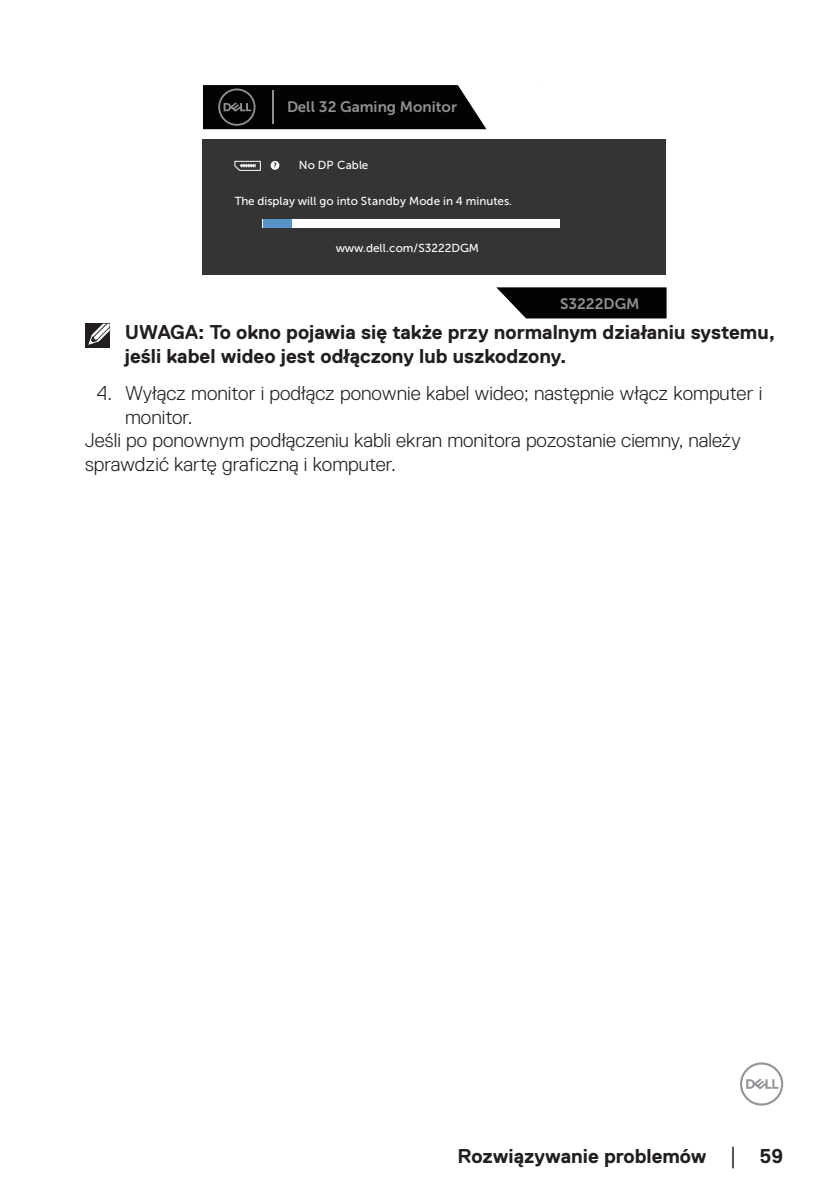
<style>
.page{position:relative;width:840px;height:1191px;background:#fff}
.page>*{position:absolute;margin:0;border:0;box-sizing:border-box;transform-origin:0 0}
.text{font:300 20px/24px "Dell Replica";color:#231f20}
.text-2{font:700 20px/24px "Dell Replica";color:#231f20}
.t1{font:15.2px "Museo Sans For Dell 700";color:#8f9093}
.t2{font:11.6px "Museo Sans For Dell 500";letter-spacing:.005em;color:#fff}
.s1{font-family:"Times New Roman";font-weight:400;font-size:18px}
</style>
<div class="page">
<svg style="left:740px;top:1062px;width:42px;height:43px"></svg>
<svg style="left:496px;top:287px;width:170px;height:31px;background:#1b1b1b"></svg>
<div style="left:202px;top:140px;width:463px;height:135px;background:#343434"></div>
<div style="left:263px;top:220px;width:296px;height:8px;background:#fff"></div>
<div style="left:263px;top:220px;width:28px;height:8px;background:#5693c6"></div>
<svg style="left:270px;top:161px;width:9px;height:9px"></svg>
<svg style="left:273px;top:163px;width:4px;height:5px"></svg>
<svg style="left:234px;top:161px;width:27px;height:10px"></svg>
<svg style="left:203px;top:85px;width:283px;height:44px;background:#131313"></svg>
<hr style="left:272px;top:90px;width:2px;height:34px;background:#8f9093">
<div style="left:85px;top:324px;width:24px;height:24px;background:#231f20"></div>
<svg style="left:88px;top:324px;width:22px;height:21px"></svg>
<p class="t1" style="left:287px;top:98px;width:171px">Dell 32 Gaming Monitor</p>
<p class="t2" style="left:298px;top:159px;width:71px">No DP Cable</p>
<p class="t2" style="left:235px;top:194px;width:278px">The display will go into Standby Mode in 4 minutes.</p>
<p class="t2" style="left:335px;top:242px;width:145px">www.dell.com/S3222DGM</p>
<p class="t1" style="left:559px;top:295px;width:81px">S3222DGM</p>
<p class="text-2" style="left:125px;top:321px;width:651px">UWAGA: To okno pojawia się także przy normalnym działaniu systemu, jeśli kabel wideo jest odłączony lub uszkodzony.</p>
<p class="text" style="left:125px;top:381px;width:638px;text-indent:-28px">4. Wyłącz monitor i podłącz ponownie kabel wideo; następnie włącz komputer i monitor.</p>
<p class="text" style="left:85px;top:428px;width:656px">Jeśli po ponownym podłączeniu kabli ekran monitora pozostanie ciemny, należy sprawdzić kartę graficzną i komputer.</p>
<p class="text-2" style="left:457px;top:1143px;width:327px">Rozwiązywanie problemów <span class="s1">│</span> 59</p>
</div>
